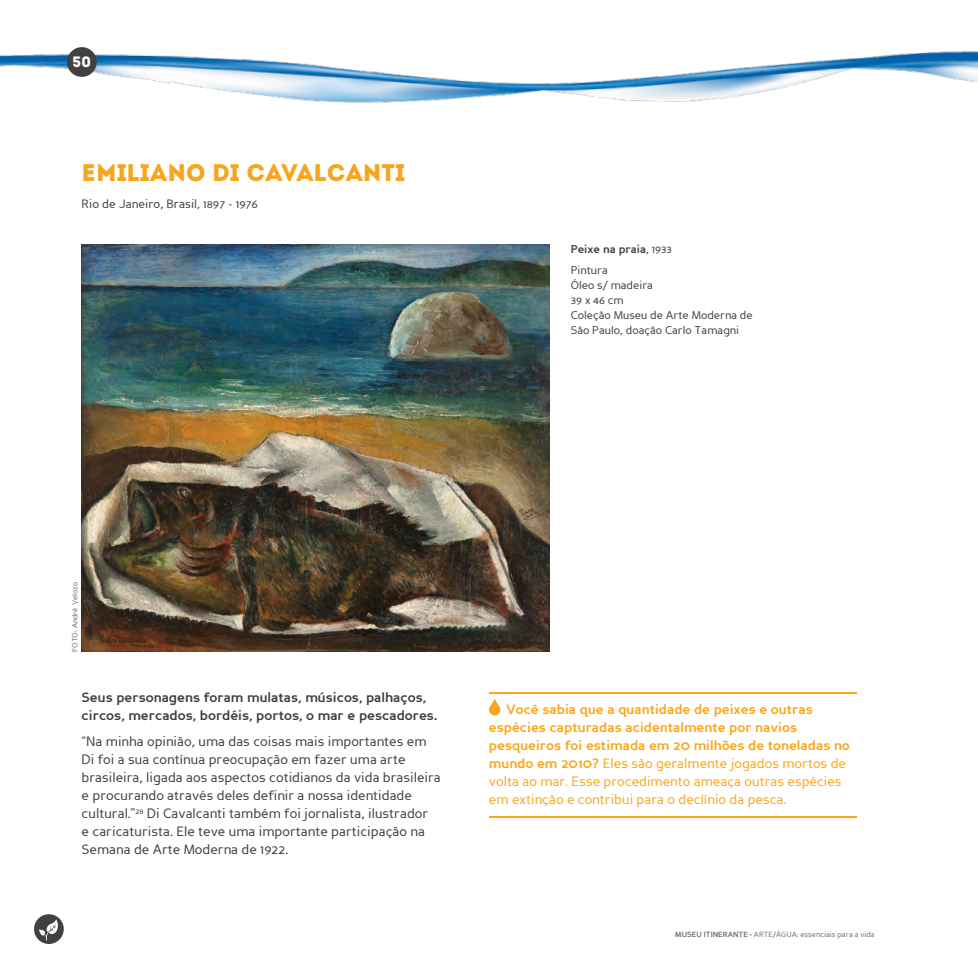
<style>
.page{position:relative;width:978px;height:978px;background:#fff}
.page>*{position:absolute;margin:0;border:0;box-sizing:border-box;transform-origin:0 0}
.t1{font:24px "Intro";color:#f7a51c}
.t2{font:15px "Intro";color:#fff}
.t3{font:13.5px/18px "Perspective Sans";color:#414042}
.t4{font:700 13.5px/18px "Perspective Sans";color:#faa61a}
.t5{font:700 13.5px/18px "Perspective Sans";color:#414042}
.t6{font:12px "Perspective Sans";color:#414042}
.t7{font:11.25px/15px "Perspective Sans";color:#414042}
.t8{font:700 11.25px/21px "Perspective Sans";color:#414042}
.t9{font:7.5px "Perspective Sans";color:#6d6e71}
.s1{font-weight:400}
.s2{font-weight:700}
</style>
<div class="page">
<img style="left:0;top:47px;width:978px;height:56px">
<div style="left:67px;top:47px;width:30px;height:30px;background:#414042;border-radius:50%"></div>
<hr style="left:489px;top:692px;width:368px;height:1px;background:#faa61a">
<hr style="left:489px;top:816px;width:368px;height:2px;background:#faa61a">
<svg style="left:489px;top:698px;width:11px;height:17px"></svg>
<img style="left:82px;top:245px;width:467px;height:407px">
<svg style="left:34px;top:914px;width:30px;height:30px"></svg>
<p class="t2" style="left:72px;top:53px;width:20px">50</p>
<h1 class="t1" style="left:82px;top:159px;width:325px">EMILIANO DI CAVALCANTI</h1>
<p class="t6" style="left:82px;top:197px;width:178px">Rio de Janeiro, Brasil, 1897 - 1976</p>
<p class="t8" style="left:571px;top:239px;width:103px">Peixe na praia<span class="s1">, 1933<br>Pintura</span></p>
<p class="t7" style="left:571px;top:278px;width:183px">Óleo s/ madeira<br>39 x 46 cm<br>Coleção Museu de Arte Moderna de<br>São Paulo, doação Carlo Tamagni</p>
<p class="t9" style="left:70px;top:652px;width:71px;rotate:-90deg">FOTO: André Velozo</p>
<p class="t5" style="left:82px;top:688px;width:357px">Seus personagens foram mulatas, músicos, palhaços, circos, mercados, bordéis, portos, o mar e pescadores.</p>
<p class="t3" style="left:82px;top:733px;width:361px">“Na minha opinião, uma das coisas mais importantes em Di foi a sua contínua preocupação em fazer uma arte brasileira, ligada aos aspectos cotidianos da vida brasileira e procurando através deles definir a nossa identidade cultural.”<sup>28</sup> Di Cavalcanti também foi jornalista, ilustrador<br>e caricaturista. Ele teve uma importante participação na Semana de Arte Moderna de 1922.</p>
<p class="t4" style="left:489px;top:701px;width:362px;text-indent:17px">Você sabia que a quantidade de peixes e outras espécies capturadas acidentalmente por navios pesqueiros foi estimada em 20 milhões de toneladas no mundo em 2010? <span class="s1">Eles são geralmente jogados mortos de volta ao mar. Esse procedimento ameaça outras espécies em extinção e contribui para o declínio da pesca.</span></p>
<p class="t9" style="left:675px;top:930px;width:201px"><span class="s2">MUSEU ITINERANTE</span> • ARTE/ÁGUA: essenciais para a vida</p>
</div>
